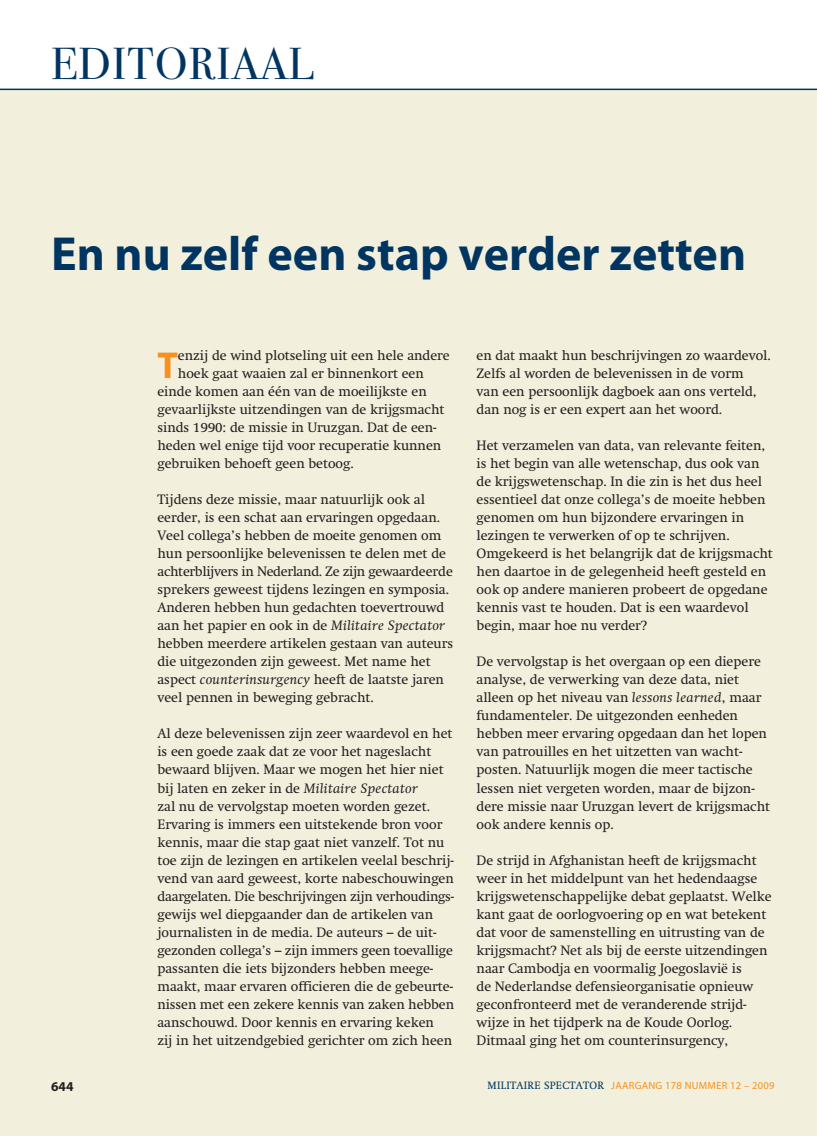
<style>
.page{position:relative;width:817px;height:1136px;background:#fff}
.page>*{position:absolute;margin:0;border:0;box-sizing:border-box;transform-origin:0 0}
.t1{font:700 48px "Myriad Pro";color:#003562}
.t2{font:45px "Bodoni Svty Two OSITCTT Book";letter-spacing:.03em;color:#003562}
.t3{font:700 37.65px "Myriad Pro";color:#f7901e}
.t4{font:13.5px/18px "Swift";color:#231f20}
.t5{font:700 13.5px "Myriad Pro";color:#231f20}
.t6{font:10.5px "Myriad Pro";letter-spacing:.025em;color:#f7901e}
.s1{font-style:italic}
.s2{font-family:"Swift";color:#003562}
</style>
<div class="page">
<div style="left:0;top:89px;width:816px;height:1046px;background:#f2f0dc"></div>
<hr style="left:0;top:89px;width:816px;height:1px;background:#003562">
<h2 class="t2" style="left:51px;top:37px;width:264px">EDITORIAAL</h2>
<h1 class="t1" style="left:51px;top:225px;width:696px">En nu zelf een stap verder zetten</h1>
<h3 class="t3" style="left:157px;top:343px;width:22px">T</h3>
<p class="t4" style="left:178px;top:348px;width:273px">enzij de wind plotseling uit een hele andere</p>
<p class="t4" style="left:178px;top:366px;width:247px">hoek gaat waaien zal er binnenkort een</p>
<p class="t4" style="left:157px;top:384px;width:271px">einde komen aan één van de moeilijkste en</p>
<p class="t4" style="left:157px;top:402px;width:288px">gevaarlijkste uitzendingen van de krijgsmacht</p>
<p class="t4" style="left:157px;top:420px;width:280px">sinds 1990: de missie in Uruzgan. Dat de een-</p>
<p class="t4" style="left:157px;top:438px;width:285px">heden wel enige tijd voor recuperatie kunnen</p>
<p class="t4" style="left:157px;top:456px;width:198px">gebruiken behoeft geen betoog.</p>
<p class="t4" style="left:157px;top:492px;width:297px">Tijdens deze missie, maar natuurlijk ook al eerder, is een schat aan ervaringen opgedaan.<br>Veel collega’s hebben de moeite genomen om hun persoonlijke belevenissen te delen met de achterblijvers in Nederland. Ze zijn gewaardeerde sprekers geweest tijdens lezingen en symposia.<br>Anderen hebben hun gedachten toevertrouwd aan het papier en ook in de <span class="s1">Militaire Spectator </span>hebben meerdere artikelen gestaan van auteurs die uitgezonden zijn geweest. Met name het aspect <span class="s1">counterinsurgency</span> heeft de laatste jaren veel pennen in beweging gebracht.</p>
<p class="t4" style="left:157px;top:726px;width:298px">Al deze belevenissen zijn zeer waardevol en het is een goede zaak dat ze voor het nageslacht bewaard blijven. Maar we mogen het hier niet bij laten en zeker in de <span class="s1">Militaire Spectator<br></span>zal nu de vervolgstap moeten worden gezet.<br>Ervaring is immers een uitstekende bron voor kennis, maar die stap gaat niet vanzelf. Tot nu toe zijn de lezingen en artikelen veelal beschrij&shy;vend van aard geweest, korte nabeschouwingen daargelaten. Die beschrijvingen zijn verhoudings&shy;gewijs wel diepgaander dan de artikelen van journalisten in de media. De auteurs – de uit&shy;gezonden collega’s – zijn immers geen toevallige passanten die iets bijzonders hebben meege&shy;maakt, maar ervaren officieren die de gebeurte&shy;nissen met een zekere kennis van zaken hebben aanschouwd. Door kennis en ervaring keken<br>zij in het uitzendgebied gerichter om zich heen</p>
<p class="t4" style="left:476px;top:348px;width:296px">en dat maakt hun beschrijvingen zo waardevol.<br>Zelfs al worden de belevenissen in de vorm<br>van een persoonlijk dagboek aan ons verteld, dan nog is er een expert aan het woord.</p>
<p class="t4" style="left:476px;top:438px;width:298px">Het verzamelen van data, van relevante feiten, is het begin van alle wetenschap, dus ook van de krijgswetenschap. In die zin is het dus heel essentieel dat onze collega’s de moeite hebben genomen om hun bijzondere ervaringen in lezingen te verwerken of op te schrijven.<br>Omgekeerd is het belangrijk dat de krijgsmacht hen daartoe in de gelegenheid heeft gesteld en ook op andere manieren probeert de opgedane kennis vast te houden. Dat is een waardevol begin, maar hoe nu verder?</p>
<p class="t4" style="left:476px;top:654px;width:295px">De vervolgstap is het overgaan op een diepere analyse, de verwerking van deze data, niet alleen op het niveau van <span class="s1">lessons learned</span>, maar fundamenteler. De uitgezonden eenheden hebben meer ervaring opgedaan dan het lopen van patrouilles en het uitzetten van wacht&shy;posten. Natuurlijk mogen die meer tactische lessen niet vergeten worden, maar de bijzon&shy;dere missie naar Uruzgan levert de krijgsmacht ook andere kennis op.</p>
<p class="t4" style="left:476px;top:852px;width:296px">De strijd in Afghanistan heeft de krijgsmacht weer in het middelpunt van het hedendaagse krijgswetenschappelijke debat geplaatst. Welke kant gaat de oorlogvoering op en wat betekent dat voor de samenstelling en uitrusting van de krijgsmacht? Net als bij de eerste uitzendingen naar Cambodja en voormalig Joegoslavië is<br>de Nederlandse defensieorganisatie opnieuw geconfronteerd met de veranderende strijd&shy;wijze in het tijdperk na de Koude Oorlog.<br>Ditmaal ging het om counterinsurgency,</p>
<p class="t5" style="left:51px;top:1078px;width:24px">644</p>
<p class="t6" style="left:487px;top:1078px;width:288px"><span class="s2">MILITAIRE SPECTATOR</span> JAARGANG 178 NUMMER 12 – 2009</p>
</div>
